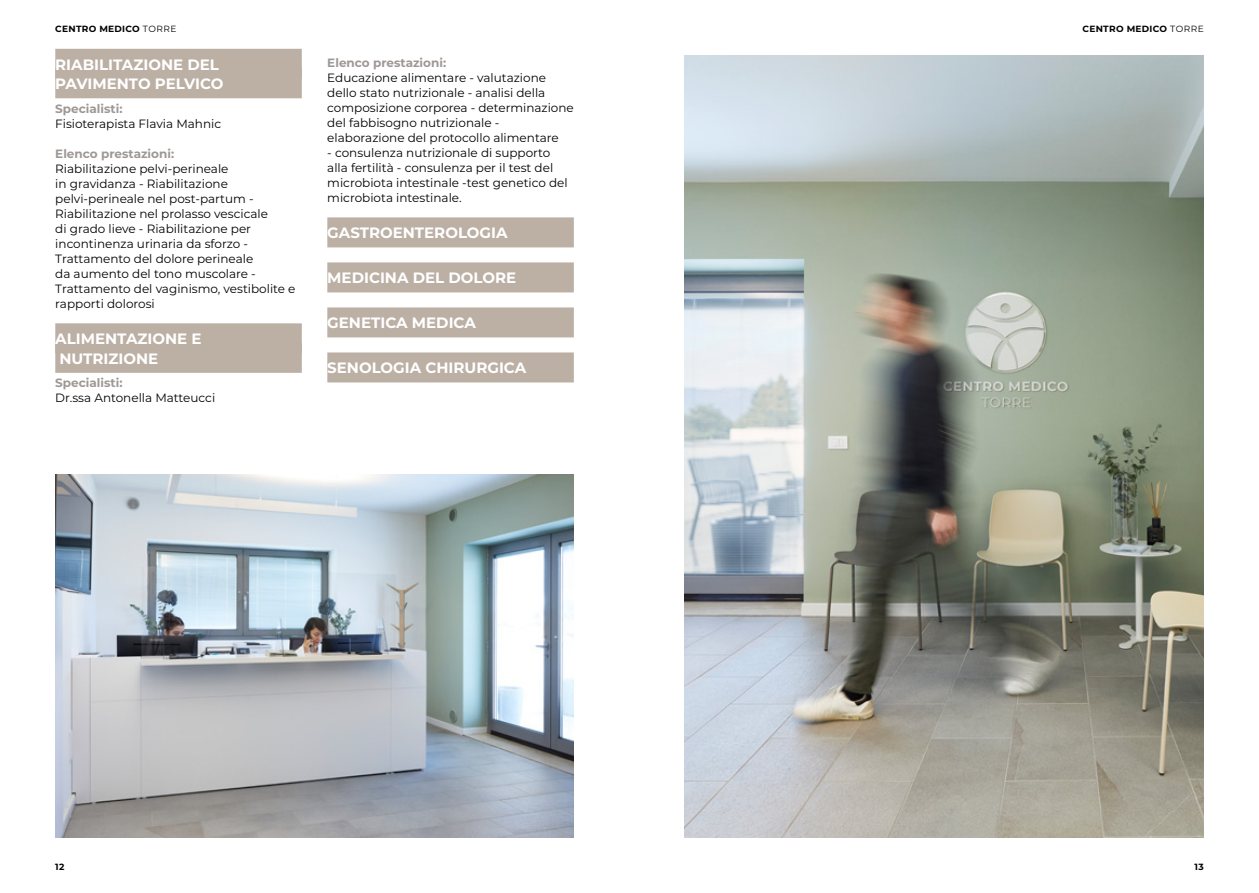
<style>
.page{position:relative;width:1259px;height:893px;background:#fff}
.page>*{position:absolute;margin:0;border:0;box-sizing:border-box;transform-origin:0 0}
.t1{font:700 15px/19.5px "Montserrat";color:#fff}
.t2{font:12px/15px "Montserrat";color:#000}
.t3{font:700 12px "Montserrat";color:#9e9895}
.t4{font:700 9px "Montserrat";letter-spacing:.03em;color:#000}
.s1{font-weight:400}
</style>
<div class="page">
<img style="left:685px;top:55px;width:518px;height:783px">
<img style="left:55px;top:474px;width:519px;height:364px">
<div style="left:55px;top:49px;width:247px;height:30px;background:#bcb0a5"></div>
<div style="left:55px;top:68px;width:247px;height:30px;background:#bcb0a5"></div>
<div style="left:55px;top:323px;width:247px;height:30px;background:#bcb0a5"></div>
<div style="left:55px;top:343px;width:247px;height:30px;background:#bcb0a5"></div>
<div style="left:327px;top:217px;width:247px;height:30px;background:#bcb0a5"></div>
<div style="left:327px;top:262px;width:247px;height:30px;background:#bcb0a5"></div>
<div style="left:327px;top:307px;width:247px;height:30px;background:#bcb0a5"></div>
<div style="left:327px;top:352px;width:247px;height:30px;background:#bcb0a5"></div>
<p class="t4" style="left:55px;top:22px;width:123px">CENTRO MEDICO <span class="s1">TORRE</span></p>
<p class="t4" style="left:1082px;top:22px;width:123px">CENTRO MEDICO <span class="s1">TORRE</span></p>
<p class="t1" style="left:55px;top:54px;width:170px">RIABILITAZIONE DEL<br>PAVIMENTO PELVICO</p>
<p class="t3" style="left:55px;top:100px;width:69px">Specialisti:</p>
<p class="t2" style="left:55px;top:116px;width:167px">Fisioterapista Flavia Mahnic</p>
<p class="t3" style="left:55px;top:145px;width:120px">Elenco prestazioni:</p>
<p class="t2" style="left:55px;top:161px;width:242px">Riabilitazione pelvi-perineale<br>in gravidanza - Riabilitazione pelvi-perineale nel post-partum - Riabilitazione nel prolasso vescicale<br>di grado lieve - Riabilitazione per incontinenza urinaria da sforzo - Trattamento del dolore perineale<br>da aumento del tono muscolare - Trattamento del vaginismo, vestibolite e rapporti dolorosi</p>
<p class="t1" style="left:55px;top:328px;width:148px">ALIMENTAZIONE E<br>NUTRIZIONE</p>
<p class="t3" style="left:55px;top:374px;width:69px">Specialisti:</p>
<p class="t2" style="left:55px;top:390px;width:161px">Dr.ssa Antonella Matteucci</p>
<p class="t3" style="left:327px;top:54px;width:120px">Elenco prestazioni:</p>
<p class="t2" style="left:327px;top:70px;width:248px">Educazione alimentare - valutazione dello stato nutrizionale - analisi della composizione corporea - determinazione del fabbisogno nutrizionale - elaborazione del protocollo alimentare</p>
<p class="t2" style="left:327px;top:145px;width:242px">- consulenza nutrizionale di supporto alla fertilità - consulenza per il test del microbiota intestinale -test genetico del microbiota intestinale.</p>
<p class="t1" style="left:327px;top:223px;width:182px">GASTROENTEROLOGIA</p>
<p class="t1" style="left:327px;top:268px;width:190px">MEDICINA DEL DOLORE</p>
<p class="t1" style="left:327px;top:313px;width:150px">GENETICA MEDICA</p>
<p class="t1" style="left:327px;top:358px;width:200px">SENOLOGIA CHIRURGICA</p>
<p class="t4" style="left:55px;top:860px;width:11px">12</p>
<p class="t4" style="left:1194px;top:860px;width:11px">13</p>
</div>
